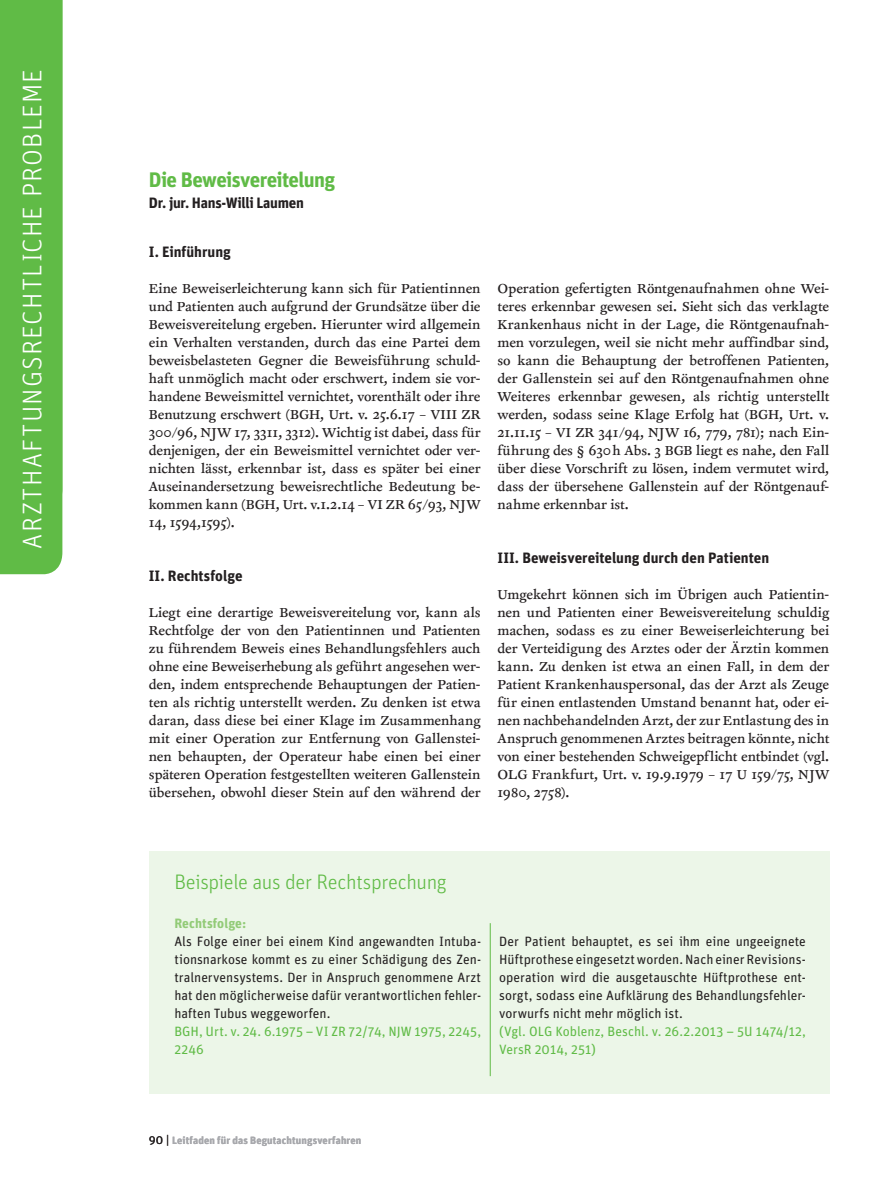
<style>
.page{position:relative;width:893px;height:1191px;background:#fff}
.page>*{position:absolute;margin:0;border:0;box-sizing:border-box;transform-origin:0 0}
.t1{font:300 27px "Unit";letter-spacing:.04em;color:#fff}
.t2{font:300 21px "Unit";letter-spacing:-.02em;color:#60bb46}
.t3{font:700 21px "Unit";letter-spacing:-.03em;color:#60bb46}
.t4{font:15px/18px "Clifford Nine Roman";letter-spacing:-.005em;color:#231f20;text-align:justify}
.t5{font:700 15px "Unit";color:#231f20}
.t6{font:700 15px "Unit";letter-spacing:-.02em;color:#231f20}
.t7{font:13.5px/18px "Unit";color:#231f20;text-align:justify}
.t8{font:13.5px/18px "Unit";color:#60bb46}
.t9{font:700 13.5px "Unit";letter-spacing:.005em;color:#92cb77}
.t10{font:700 10.5px "Unit";letter-spacing:.015em;color:#a8a9ad}
.s1{font-weight:400;font-size:12px;color:#231f20}
</style>
<div class="page">
<div style="left:0;top:0;width:62px;height:574px;background:#60bb46"></div>
<div style="left:149px;top:851px;width:680px;height:243px;background:#ecf6e8"></div>
<hr style="left:490px;top:923px;width:1px;height:153px;background:#60bb46">
<h1 class="t1" style="left:15px;top:549px;width:481px;rotate:-90deg">ARZTHAFTUNGSRECHTLICHE PROBLEME</h1>
<h1 class="t1" style="left:15px;top:485px;width:249px;rotate:-90deg">VERFAHRENSPRAX S</h1>
<h2 class="t3" style="left:149px;top:167px;width:188px">Die Beweisvereitelung</h2>
<p class="t6" style="left:149px;top:193px;width:157px">Dr. jur. Hans-Willi Laumen</p>
<p class="t5" style="left:149px;top:242px;width:84px">I. Einführung</p>
<p class="t4" style="left:149px;top:280px;width:333px">Eine Beweiserleichterung kann sich für Patientinnen und Patienten auch aufgrund der Grundsätze über die Beweisvereitelung ergeben. Hierunter wird allgemein ein Verhalten verstanden, durch das eine Partei dem beweisbelasteten Gegner die Beweisführung schuld&shy;haft unmöglich macht oder erschwert, indem sie vor&shy;handene Beweismittel vernichtet, vorenthält oder ihre Benutzung erschwert (BGH, Urt. v. 25.6.17 – VIII ZR 300/96, NJW 17, 3311, 3312). Wichtig ist dabei, dass für denjenigen, der ein Beweismittel vernichtet oder ver&shy;nichten lässt, erkennbar ist, dass es später bei einer Auseinandersetzung beweisrechtliche Bedeutung be&shy;kommen kann (BGH, Urt. v.1.2.14 – VI ZR 65/93, NJW 14, 1594,1595).</p>
<p class="t5" style="left:149px;top:566px;width:95px">II. Rechtsfolge</p>
<p class="t4" style="left:149px;top:604px;width:333px">Liegt eine derartige Beweisvereitelung vor, kann als Rechtfolge der von den Patientinnen und Patienten zu führendem Beweis eines Behandlungsfehlers auch ohne eine Beweiserhebung als geführt angesehen wer&shy;den, indem entsprechende Behauptungen der Patien&shy;ten als richtig unterstellt werden. Zu denken ist etwa daran, dass diese bei einer Klage im Zusammenhang mit einer Operation zur Entfernung von Gallenstei&shy;nen behaupten, der Operateur habe einen bei einer späteren Operation festgestellten weiteren Gallenstein übersehen, obwohl dieser Stein auf den während der</p>
<p class="t4" style="left:498px;top:280px;width:333px">Operation gefertigten Röntgenaufnahmen ohne Wei&shy;teres erkennbar gewesen sei. Sieht sich das verklagte Krankenhaus nicht in der Lage, die Röntgenaufnah&shy;men vorzulegen, weil sie nicht mehr auffindbar sind, so kann die Behauptung der betroffenen Patienten, der Gallenstein sei auf den Röntgenaufnahmen ohne Weiteres erkennbar gewesen, als richtig unterstellt werden, sodass seine Klage Erfolg hat (BGH, Urt. v.<br>21.11.15 – VI ZR 341/94, NJW 16, 779, 781); nach Ein&shy;führung des § 630h Abs. 3 BGB liegt es nahe, den Fall über diese Vorschrift zu lösen, indem vermutet wird, dass der übersehene Gallenstein auf der Röntgenauf&shy;nahme erkennbar ist.</p>
<p class="t5" style="left:498px;top:548px;width:273px">III. Beweisvereitelung durch den Patienten</p>
<p class="t4" style="left:497px;top:586px;width:333px">Umgekehrt können sich im Übrigen auch Patientin&shy;nen und Patienten einer Beweisvereitelung schuldig machen, sodass es zu einer Beweiserleichterung bei der Verteidigung des Arztes oder der Ärztin kommen kann. Zu denken ist etwa an einen Fall, in dem der Patient Krankenhauspersonal, das der Arzt als Zeuge für einen entlastenden Umstand benannt hat, oder ei&shy;nen nachbehandelnden Arzt, der zur Entlastung des in Anspruch genommenen Arztes beitragen könnte, nicht von einer bestehenden Schweigepflicht entbindet (vgl.<br>OLG Frankfurt, Urt. v. 19.9.1979 – 17 U 159/75, NJW 1980, 2758).</p>
<h2 class="t2" style="left:174px;top:869px;width:274px">Beispiele aus der Rechtsprechung</h2>
<p class="t9" style="left:174px;top:914px;width:73px">Rechtsfolge:</p>
<p class="t7" style="left:174px;top:931px;width:308px">Als Folge einer bei einem Kind angewandten Intuba&shy;tionsnarkose kommt es zu einer Schädigung des Zen&shy;tralnervensystems. Der in Anspruch genommene Arzt hat den möglicherweise dafür verantwortlichen fehler&shy;haften Tubus weggeworfen.</p>
<p class="t8" style="left:174px;top:1021px;width:308px">BGH, Urt. v. 24. 6.1975 – VI ZR 72/74, NJW 1975, 2245,<br>2246</p>
<p class="t7" style="left:499px;top:931px;width:308px">Der Patient behauptet, es sei ihm eine ungeeignete Hüftprothese eingesetzt worden. Nach einer Revisions&shy;operation wird die ausgetauschte Hüftprothese ent&shy;sorgt, sodass eine Aufklärung des Behandlungsfehler&shy;vorwurfs nicht mehr möglich ist.</p>
<p class="t8" style="left:499px;top:1021px;width:308px">(Vgl. OLG Koblenz, Beschl. v. 26.2.2013 – 5U 1474/12,<br>VersR 2014, 251)</p>
<p class="t10" style="left:149px;top:1134px;width:214px"><span class="s1">90 |</span> Leitfaden für das Begutachtungsverfahren</p>
</div>
